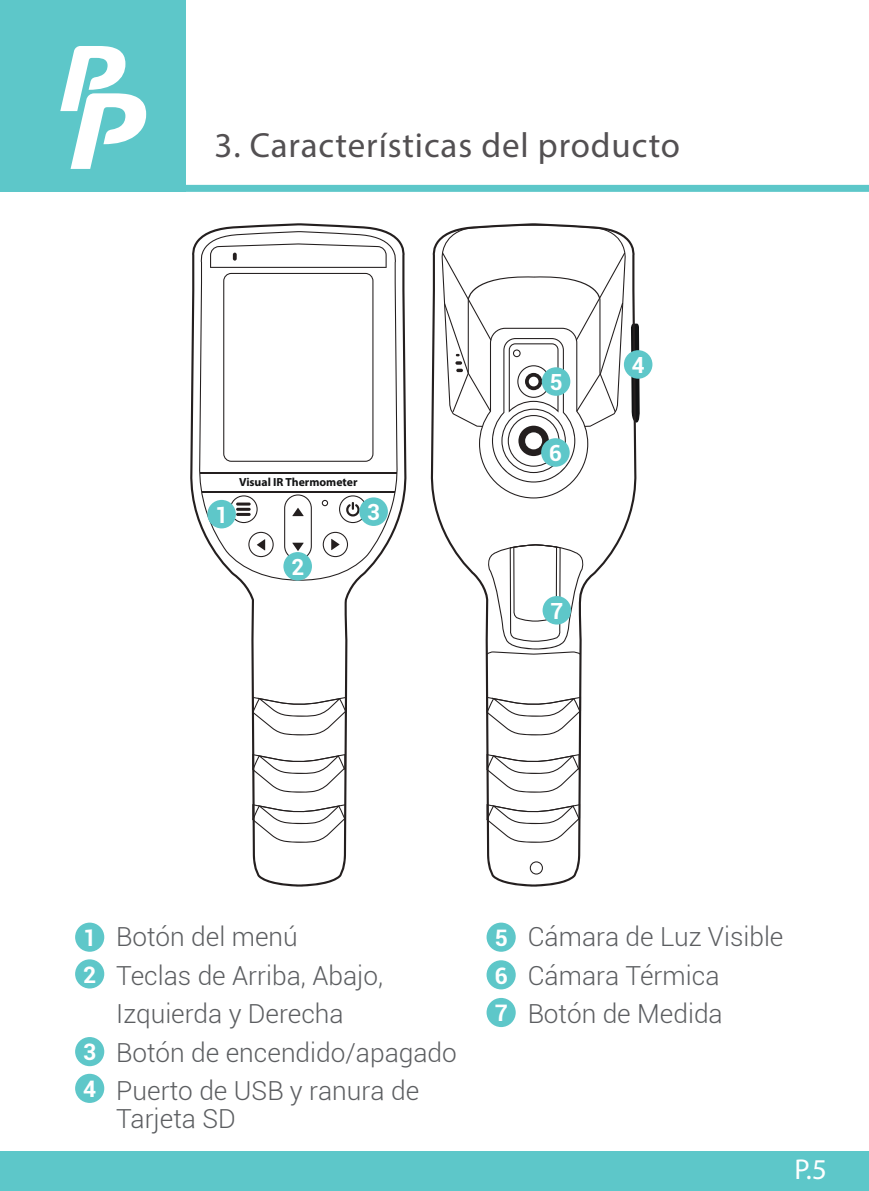
<style>
.page{position:relative;width:869px;height:1191px;background:#fff}
.page>*{position:absolute;margin:0;border:0;box-sizing:border-box;transform-origin:0 0}
.t1{font:35px "Myriad Pro";letter-spacing:.025em;color:#535052}
.t2{font:28.7px "Myriad Pro";color:#fff}
.t3{font:300 26.25px/38.5px "Roboto";color:#5c5e61}
.t4{font:700 22.75px/36.8px "Roboto";color:#fff}
.t5{font:700 22.4px "Roboto";color:#fff}
.t6{font:700 11.9px "Myriad Pro";color:#121314}
</style>
<div class="page">
<div style="left:0;top:0;width:185px;height:192px;background:#5dc7c9"></div>
<svg style="left:60px;top:46px;width:86px;height:123px"></svg>
<div style="left:185px;top:185px;width:683px;height:7px;background:#5dc7c9"></div>
<div style="left:0;top:1151px;width:868px;height:40px;background:#5dc7c9"></div>
<svg style="left:430px;top:223px;width:205px;height:663px"></svg>
<svg style="left:486px;top:696px;width:94px;height:39px"></svg>
<svg style="left:486px;top:754px;width:93px;height:38px"></svg>
<svg style="left:486px;top:804px;width:94px;height:38px"></svg>
<svg style="left:190px;top:223px;width:217px;height:663px"></svg>
<svg style="left:252px;top:696px;width:94px;height:39px"></svg>
<svg style="left:252px;top:754px;width:93px;height:38px"></svg>
<svg style="left:252px;top:804px;width:94px;height:38px"></svg>
<svg style="left:440px;top:224px;width:199px;height:274px"></svg>
<svg style="left:484px;top:544px;width:102px;height:110px"></svg>
<svg style="left:199px;top:231px;width:198px;height:349px"></svg>
<div style="left:207px;top:500px;width:29px;height:28px;background:#5ec7c9;border-radius:50%"></div>
<div style="left:283px;top:552px;width:29px;height:28px;background:#5ec7c9;border-radius:50%"></div>
<div style="left:359px;top:497px;width:29px;height:29px;background:#5ec7c9;border-radius:50%"></div>
<div style="left:623px;top:350px;width:29px;height:29px;background:#5ec7c9;border-radius:50%"></div>
<div style="left:541px;top:367px;width:29px;height:29px;background:#5ec7c9;border-radius:50%"></div>
<div style="left:541px;top:438px;width:28px;height:29px;background:#5ec7c9;border-radius:50%"></div>
<div style="left:542px;top:596px;width:29px;height:28px;background:#5ec7c9;border-radius:50%"></div>
<div style="left:75px;top:922px;width:29px;height:29px;background:#5ec7c9;border-radius:50%"></div>
<div style="left:75px;top:959px;width:29px;height:29px;background:#5ec7c9;border-radius:50%"></div>
<div style="left:75px;top:1037px;width:29px;height:29px;background:#5ec7c9;border-radius:50%"></div>
<div style="left:75px;top:1073px;width:29px;height:30px;background:#5ec7c9;border-radius:50%"></div>
<div style="left:486px;top:922px;width:29px;height:29px;background:#5ec7c9;border-radius:50%"></div>
<div style="left:486px;top:960px;width:29px;height:29px;background:#5ec7c9;border-radius:50%"></div>
<div style="left:486px;top:998px;width:29px;height:29px;background:#5ec7c9;border-radius:50%"></div>
<h1 class="t1" style="left:214px;top:123px;width:467px">3. Características del producto</h1>
<p class="t5" style="left:215px;top:499px;width:14px">1</p>
<p class="t6" style="left:239px;top:474px;width:120px">Visual IR Thermometer</p>
<p class="t5" style="left:367px;top:496px;width:14px">3</p>
<p class="t5" style="left:291px;top:551px;width:14px">2</p>
<p class="t5" style="left:549px;top:366px;width:14px">5</p>
<p class="t5" style="left:549px;top:437px;width:14px">6</p>
<p class="t5" style="left:550px;top:595px;width:14px">7</p>
<p class="t5" style="left:631px;top:349px;width:14px">4</p>
<p class="t4" style="left:83px;top:918px;width:15px">1<br>2</p>
<p class="t4" style="left:83px;top:1033px;width:15px">3<br>4</p>
<p class="t3" style="left:116px;top:917px;width:342px">Botón del menú<br>Teclas de Arriba, Abajo,<br>Izquierda y Derecha<br>Botón de encendido/apagado<br>Puerto de USB y ranura de</p>
<p class="t3" style="left:116px;top:1099px;width:121px">Tarjeta SD</p>
<p class="t4" style="left:494px;top:918px;width:15px;line-height:37.8px;text-align:justify">5<br>6<br>7</p>
<p class="t3" style="left:527px;top:917px;width:257px">Cámara de Luz Visible<br>Cámara Térmica<br>Botón de Medida</p>
<p class="t2" style="left:794px;top:1152px;width:34px">P.5</p>
</div>
